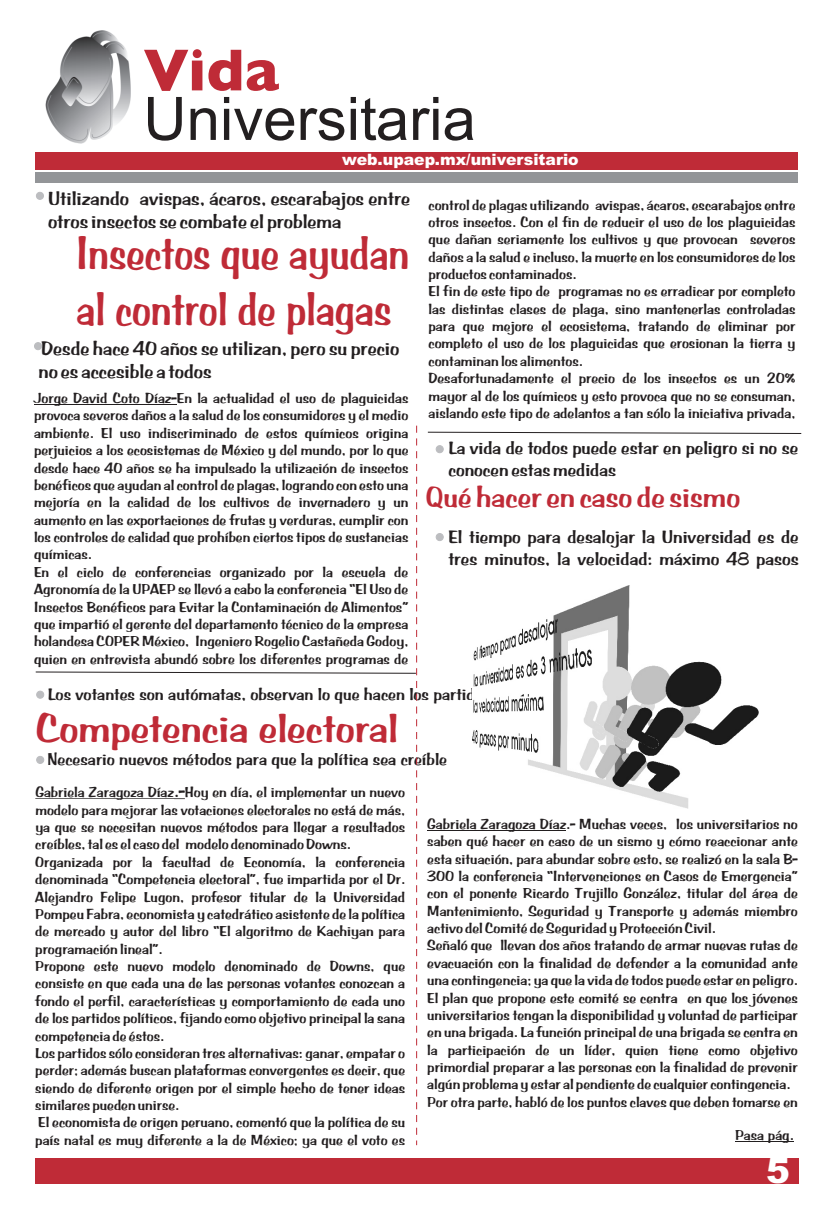
<style>
.page{position:relative;width:833px;height:1205px;background:#fff}
.page>*{position:absolute;margin:0;border:0;box-sizing:border-box;transform-origin:0 0}
.t1{font:48px/55.6px "BRADDON";color:#bf2b37;scale:.85 1}
.t2{font:41.12px "BRADDON";color:#bf2b37}
.t3{font:900 35.62px "Arial";color:#fff}
.t4{font:30px "BRADDON";color:#bf2b37}
.t5{font:20px/23.1px "BRADDON";color:#231f20}
.t6{font:18.75px/21.8px "BRADDON";color:#231f20}
.t7{font:17.5px "BRADDON";color:#231f20}
.t8{font:900 15.75px "Arial";color:#fff}
.t9{font:15px/17.4px "BRADDON";color:#231f20}
.s1{font-size:17.5px}
</style>
<div class="page">
<div style="left:35px;top:1158px;width:763px;height:25px;background:#bf2b37"></div>
<img style="left:45px;top:31px;width:85px;height:113px">
<svg style="left:148px;top:97px;width:325px;height:44px"></svg>
<svg style="left:144px;top:49px;width:58px;height:42px"></svg>
<svg style="left:208px;top:50px;width:33px;height:41px"></svg>
<svg style="left:247px;top:60px;width:32px;height:31px"></svg>
<div style="left:35px;top:152px;width:763px;height:17px;background:#bf2b37"></div>
<div style="left:35px;top:172px;width:763px;height:10px;background:#939598"></div>
<hr style="left:34px;top:404px;width:143px;height:1px;background:#231f20">
<div style="left:36px;top:192px;width:8px;height:7px;background:#bcbdc0;border:1px solid #bcbdc0;border-radius:50%"></div>
<svg style="left:35px;top:426px;width:382px;height:719px"></svg>
<hr style="left:427px;top:830px;width:139px;height:1px;background:#231f20">
<hr style="left:735px;top:1141px;width:59px;height:1px;background:#231f20">
<div style="left:436px;top:445px;width:7px;height:8px;background:#bcbdc0;border:1px solid #bcbdc0;border-radius:50%"></div>
<div style="left:436px;top:533px;width:7px;height:8px;background:#bcbdc0;border:1px solid #bcbdc0;border-radius:50%"></div>
<svg style="left:428px;top:432px;width:373px;height:2px"></svg>
<img style="left:472px;top:585px;width:287px;height:224px">
<div style="left:34px;top:342px;width:8px;height:8px;background:#bcbdc0;border:1px solid #bcbdc0;border-radius:50%"></div>
<p class="t8" style="left:342px;top:154px;width:238px">wxeb.upaep.mx/universitario</p>
<h3 class="t5" style="left:48px;top:187px;width:363px">Utilizando avispas, ácaros, escarabajos entre otros insectos se combate el problema</h3>
<p class="t9" style="left:429px;top:196px;width:368px">control de plagas utilizando avispas, ácaros, escarabajos entre otros insectos. Con el fin de reducir el uso de los plaguicidas que dañan seriamente los cultivos y que provocan severos daños a la salud e incluso, la muerte en los consumidores de los productos contaminados.<br>El fin de este tipo de programas no es erradicar por completo las distintas clases de plaga, sino mantenerlas controladas para que mejore el ecosistema, tratando de eliminar por completo el uso de los plaguicidas que erosionan la tierra y contaminan los alimentos.<br>Desafortunadamente el precio de los insectos es un 20% mayor al de los químicos y esto provoca que no se consuman, aislando este tipo de adelantos a tan sólo la iniciativa privada,</p>
<h1 class="t1" style="left:77px;top:227px;width:393px">Insectos que ayudan al control de plagas</h1>
<h3 class="t5" style="left:39px;top:337px;width:362px">Desde hace 40 años se utilizan, pero su precio no es accesible a todos</h3>
<p class="t9" style="left:34px;top:390px;width:376px">Jorge David Coto Díaz-En la actualidad el uso de plaguicidas provoca severos daños a la salud de los consumidores y el medio ambiente. El uso indiscriminado de estos químicos origina perjuicios a los ecosistemas de México y del mundo, por lo que desde hace 40 años se ha impulsado la utilización de insectos benéficos que ayudan al control de plagas, logrando con esto una mejoría en la calidad de los cultivos de invernadero y un aumento en las exportaciones de frutas y verduras, cumplir con los controles de calidad que prohíben ciertos tipos de sustancias químicas.<br>En el ciclo de conferencias organizado por la escuela de Agronomía de la UPAEP se llevó a cabo la conferencia “El Uso de Insectos Benéficos para Evitar la Contaminación de Alimentos” que impartió el gerente del departamento técnico de la empresa holandesa COPER México, Ingeniero Rogelio Castañeda Godoy, quien en entrevista abundó sobre los diferentes programas de</p>
<p class="t6" style="left:448px;top:438px;width:351px">La vida de todos puede estar en peligro si no se conocen estas medidas</p>
<h3 class="t4" style="left:426px;top:480px;width:316px">Qué hacer en caso de sismo</h3>
<p class="t6" style="left:448px;top:527px;width:352px">El tiempo para desalojar la Universidad es de tres minutos, la velocidad: máximo 48 pasos</p>
<p class="t7" style="left:48px;top:684px;width:444px">Los votantes son autómatas, observan lo que hacen los partidos</p>
<h2 class="t2" style="left:36px;top:704px;width:363px">Competencia electoral</h2>
<p class="t7" style="left:47px;top:749px;width:401px">Necesario nuevos métodos para que la política sea creíble</p>
<p class="t9" style="left:35px;top:783px;width:371px">Gabriela Zaragoza Díaz<span class="s1">.-</span>Hoy en día, el implementar un nuevo modelo para mejorar las votaciones electorales no está de más, ya que se necesitan nuevos métodos para llegar a resultados creíbles, tal es el caso del modelo denominado Downs.<br>Organizada por la facultad de Economía, la conferencia denominada “Competencia electoral”, fue impartida por el Dr.<br>Alejandro Felipe Lugon, profesor titular de la Universidad Pompeu Fabra, economista y catedrático asistente de la política de mercado y autor del libro “El algoritmo de Kachiyan para programación lineal”.<br>Propone este nuevo modelo denominado de Downs, que consiste en que cada una de las personas votantes conozcan a fondo el perfil, características y comportamiento de cada uno de los partidos políticos, fijando como objetivo principal la sana competencia de éstos.<br>Los partidos sólo consideran tres alternativas: ganar, empatar o perder; además buscan plataformas convergentes es decir, que siendo de diferente origen por el simple hecho de tener ideas similares pueden unirse.<br>El economista de origen peruano, comentó que la política de su país natal es muy diferente a la de México; ya que el voto es</p>
<p class="t9" style="left:427px;top:816px;width:372px">Gabriela Zaragoza Díaz.- Muchas veces, los universitarios no saben qué hacer en caso de un sismo y cómo reaccionar ante esta situación, para abundar sobre esto, se realizó en la sala B-300 la conferencia “Intervenciones en Casos de Emergencia” con el ponente Ricardo Trujillo González, titular del área de Mantenimiento, Seguridad y Transporte y además miembro activo del Comité de Seguridad y Protección Civil.<br>Señaló que llevan dos años tratando de armar nuevas rutas de evacuación con la finalidad de defender a la comunidad ante una contingencia; ya que la vida de todos puede estar en peligro.<br>El plan que propone este comité se centra en que los jóvenes universitarios tengan la disponibilidad y voluntad de participar en una brigada. La función principal de una brigada se centra en la participación de un líder, quien tiene como objetivo primordial preparar a las personas con la finalidad de prevenir algún problema y estar al pendiente de cualquier contingencia.<br>Por otra parte, habló de los puntos claves que deben tomarse en</p>
<p class="t9" style="left:735px;top:1127px;width:60px">Pasa pág.</p>
<h3 class="t3" style="left:766px;top:1158px;width:25px">5</h3>
</div>
